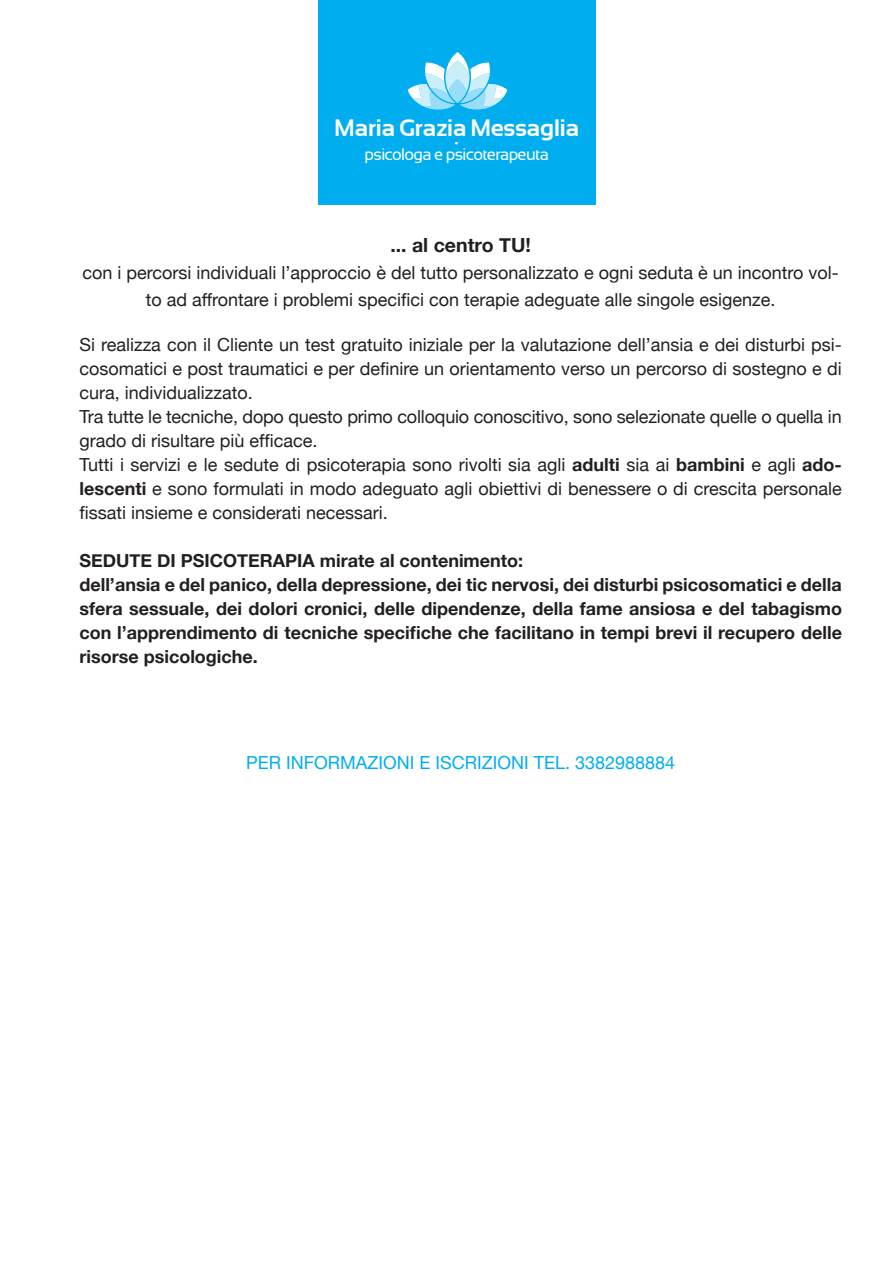
<style>
.page{position:relative;width:893px;height:1263px;background:#fff}
.page>*{position:absolute;margin:0;border:0;box-sizing:border-box;transform-origin:0 0}
.t1{font:700 23.7px "Sansation";letter-spacing:-.005em;color:#fff}
.t2{font:22.5px "Sansation";color:#fff}
.t3{font:700 19.5px "Helvetica Neue";color:#231f20}
.t4{font:18px/24px "Helvetica Neue";color:#231f20;text-align:justify}
.t5{font:700 18px/24px "Helvetica Neue";color:#231f20;text-align:justify}
.t6{font:18px "Helvetica Neue";color:#00aeef}
.t7{font:16.5px "Sansation";letter-spacing:-.04em;color:#fff}
.s1{font-weight:700}
</style>
<div class="page">
<div style="left:318px;top:0;width:277px;height:205px;background:#00aeef"></div>
<svg style="left:408px;top:52px;width:99px;height:58px"></svg>
<p class="t1" style="left:334px;top:114px;width:246px">Maria Grazia Messaglia</p>
<p class="t7" style="left:365px;top:145px;width:186px">psicologa e psicoterapeuta</p>
<p class="t2" style="left:454px;top:129px;width:6px">·</p>
<p class="t3" style="left:390px;top:233px;width:142px">... al centro TU!</p>
<p class="t4" style="left:83px;top:259px;width:758px;line-height:27px;text-align:center">con i percorsi individuali l’approccio è del tutto personalizzato e ogni seduta è un incontro vol&shy;to ad affrontare i problemi specifici con terapie adeguate alle singole esigenze.</p>
<p class="t4" style="left:79px;top:332px;width:764px">Si realizza con il Cliente un test gratuito iniziale per la valutazione dell’ansia e dei disturbi psi&shy;cosomatici e post traumatici e per definire un orientamento verso un percorso di sostegno e di cura, individualizzato.</p>
<p class="t4" style="left:79px;top:404px;width:764px">Tra tutte le tecniche, dopo questo primo colloquio conoscitivo, sono selezionate quelle o quella in grado di risultare più efficace.</p>
<p class="t4" style="left:79px;top:452px;width:764px">Tutti i servizi e le sedute di psicoterapia sono rivolti sia agli <span class="s1">adulti</span> sia ai <span class="s1">bambini</span> e agli <span class="s1">ado&shy;lescenti</span> e sono formulati in modo adeguato agli obiettivi di benessere o di crescita personale fissati insieme e considerati necessari.</p>
<p class="t5" style="left:79px;top:548px;width:445px">SEDUTE DI PSICOTERAPIA mirate al contenimento:</p>
<p class="t5" style="left:79px;top:572px;width:764px">dell’ansia e del panico, della depressione, dei tic nervosi, dei disturbi psicosomatici e della sfera sessuale, dei dolori cronici, delle dipendenze, della fame ansiosa e del tabagismo con l’apprendimento di tecniche specifiche che facilitano in tempi brevi il recupero delle risorse psicologiche.</p>
<p class="t6" style="left:246px;top:752px;width:431px">PER INFORMAZIONI E ISCRIZIONI TEL. 3382988884</p>
</div>
